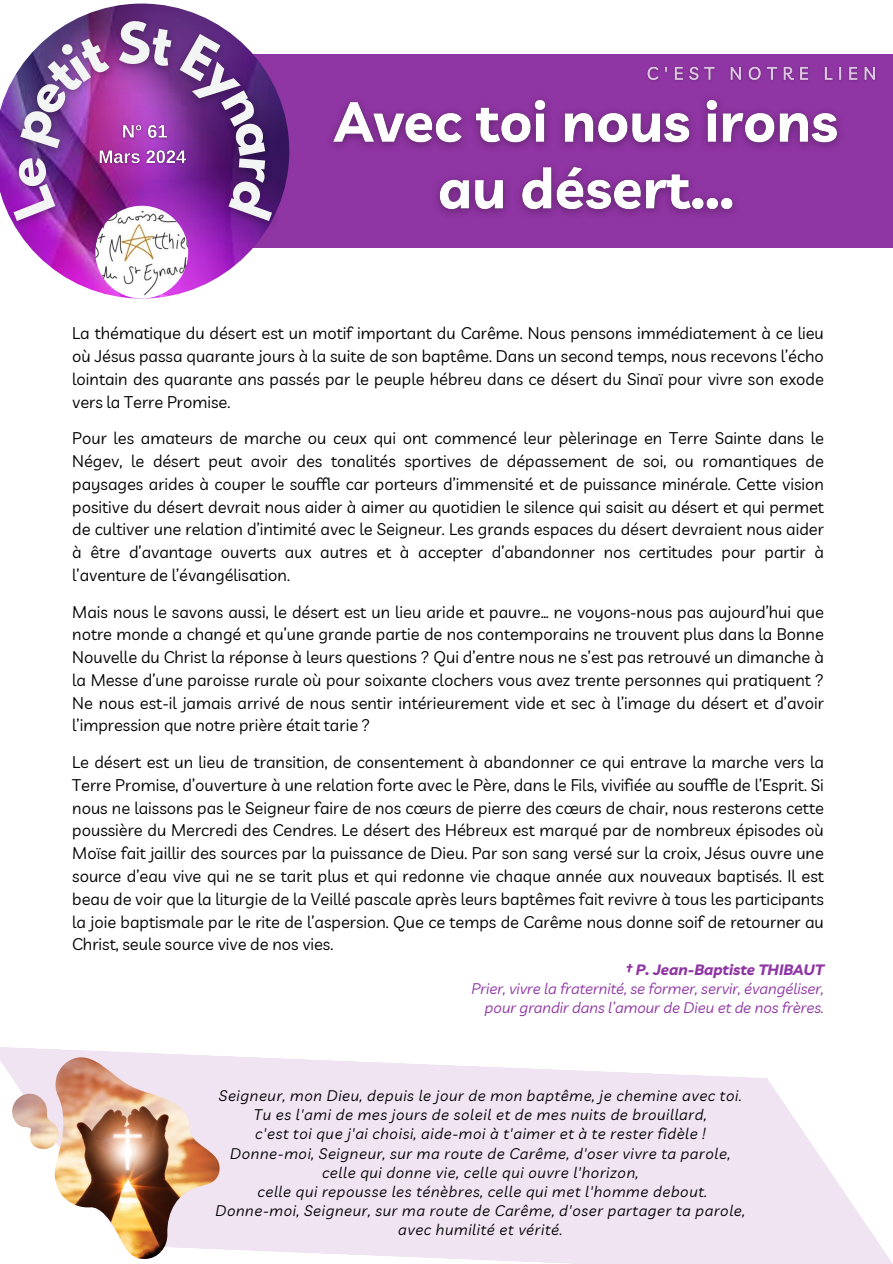
<style>
.page{position:relative;width:893px;height:1264px;background:#fff}
.page>*{position:absolute;margin:0;border:0;box-sizing:border-box;transform-origin:0 0}
.t1{font:16.5px/22.8px "Livvic";color:#000;text-align:justify}
.t2{font:italic 15px/19.2px "Livvic";letter-spacing:.04em;color:#000;text-align:center}
.t3{font:italic 15px/19.2px "Livvic";color:#9035a4;text-align:right}
.t4{font:italic 700 15px "Livvic";color:#9035a4}
</style>
<div class="page">
<div style="left:231px;top:54px;width:661px;height:194px;background:#9035a4"></div>
<img style="left:24px;top:4px;width:235px;height:294px">
<img style="left:0;top:8px;width:290px;height:232px">
<img style="left:95px;top:206px;width:93px;height:92px;border-radius:50%">
<svg style="left:0;top:1047px;width:892px;height:216px;fill:#f0e4f3"></svg>
<img style="left:12px;top:1057px;width:208px;height:201px">
<img style="left:94px;top:119px;width:86px;height:50px">
<img style="left:332px;top:99px;width:508px;height:116px">
<img style="left:647px;top:66px;width:229px;height:16px">
<svg style="left:8px;top:157px;width:47px;height:64px;background:#7f26a0"></svg>
<svg style="left:19px;top:35px;width:91px;height:113px;background:#7b4290"></svg>
<svg style="left:116px;top:20px;width:58px;height:47px;background:#602975"></svg>
<svg style="left:180px;top:33px;width:100px;height:188px;background:#5c277b"></svg>
<p class="t1" style="left:72px;top:321px;width:753px">La thématique du désert est un motif important du Carême. Nous pensons immédiatement à ce lieu où Jésus passa quarante jours à la suite de son baptême. Dans un second temps, nous recevons l’écho lointain des quarante ans passés par le peuple hébreu dans ce désert du Sinaï pour vivre son exode vers la Terre Promise.</p>
<p class="t1" style="left:72px;top:426px;width:753px">Pour les amateurs de marche ou ceux qui ont commencé leur pèlerinage en Terre Sainte dans le Négev, le désert peut avoir des tonalités sportives de dépassement de soi, ou romantiques de paysages arides à couper le souffle car porteurs d’immensité et de puissance minérale. Cette vision positive du désert devrait nous aider à aimer au quotidien le silence qui saisit au désert et qui permet de cultiver une relation d’intimité avec le Seigneur. Les grands espaces du désert devraient nous aider à être d’avantage ouverts aux autres et à accepter d’abandonner nos certitudes pour partir à l’aventure de l’évangélisation.</p>
<p class="t1" style="left:72px;top:600px;width:753px">Mais nous le savons aussi, le désert est un lieu aride et pauvre… ne voyons-nous pas aujourd’hui que notre monde a changé et qu’une grande partie de nos contemporains ne trouvent plus dans la Bonne Nouvelle du Christ la réponse à leurs questions ? Qui d’entre nous ne s’est pas retrouvé un dimanche à la Messe d’une paroisse rurale où pour soixante clochers vous avez trente personnes qui pratiquent ?<br>Ne nous est-il jamais arrivé de nous sentir intérieurement vide et sec à l’image du désert et d’avoir l’impression que notre prière était tarie ?</p>
<p class="t1" style="left:72px;top:750px;width:753px">Le désert est un lieu de transition, de consentement à abandonner ce qui entrave la marche vers la Terre Promise, d’ouverture à une relation forte avec le Père, dans le Fils, vivifiée au souffle de l’Esprit. Si nous ne laissons pas le Seigneur faire de nos cœurs de pierre des cœurs de chair, nous resterons cette poussière du Mercredi des Cendres. Le désert des Hébreux est marqué par de nombreux épisodes où Moïse fait jaillir des sources par la puissance de Dieu. Par son sang versé sur la croix, Jésus ouvre une source d’eau vive qui ne se tarit plus et qui redonne vie chaque année aux nouveaux baptisés. Il est beau de voir que la liturgie de la Veillé pascale après leurs baptêmes fait revivre à tous les participants la joie baptismale par le rite de l’aspersion. Que ce temps de Carême nous donne soif de retourner au Christ, seule source vive de nos vies.</p>
<p class="t4" style="left:625px;top:960px;width:200px">† P. Jean-Baptiste THIBAUT</p>
<p class="t3" style="left:471px;top:979px;width:354px">Prier, vivre la fraternité, se former, servir, évangéliser, pour grandir dans l’amour de Dieu et de nos frères.</p>
<p class="t2" style="left:215px;top:1085px;width:531px">Seigneur, mon Dieu, depuis le jour de mon baptême, je chemine avec toi.<br>Tu es l'ami de mes jours de soleil et de mes nuits de brouillard,<br>c'est toi que j'ai choisi, aide-moi à t'aimer et à te rester fidèle !<br>Donne-moi, Seigneur, sur ma route de Carême, d'oser vivre ta parole, celle qui donne vie, celle qui ouvre l'horizon,<br>celle qui repousse les ténèbres, celle qui met l'homme debout.<br>Donne-moi, Seigneur, sur ma route de Carême, d'oser partager ta parole, avec humilité et vérité.</p>
</div>
